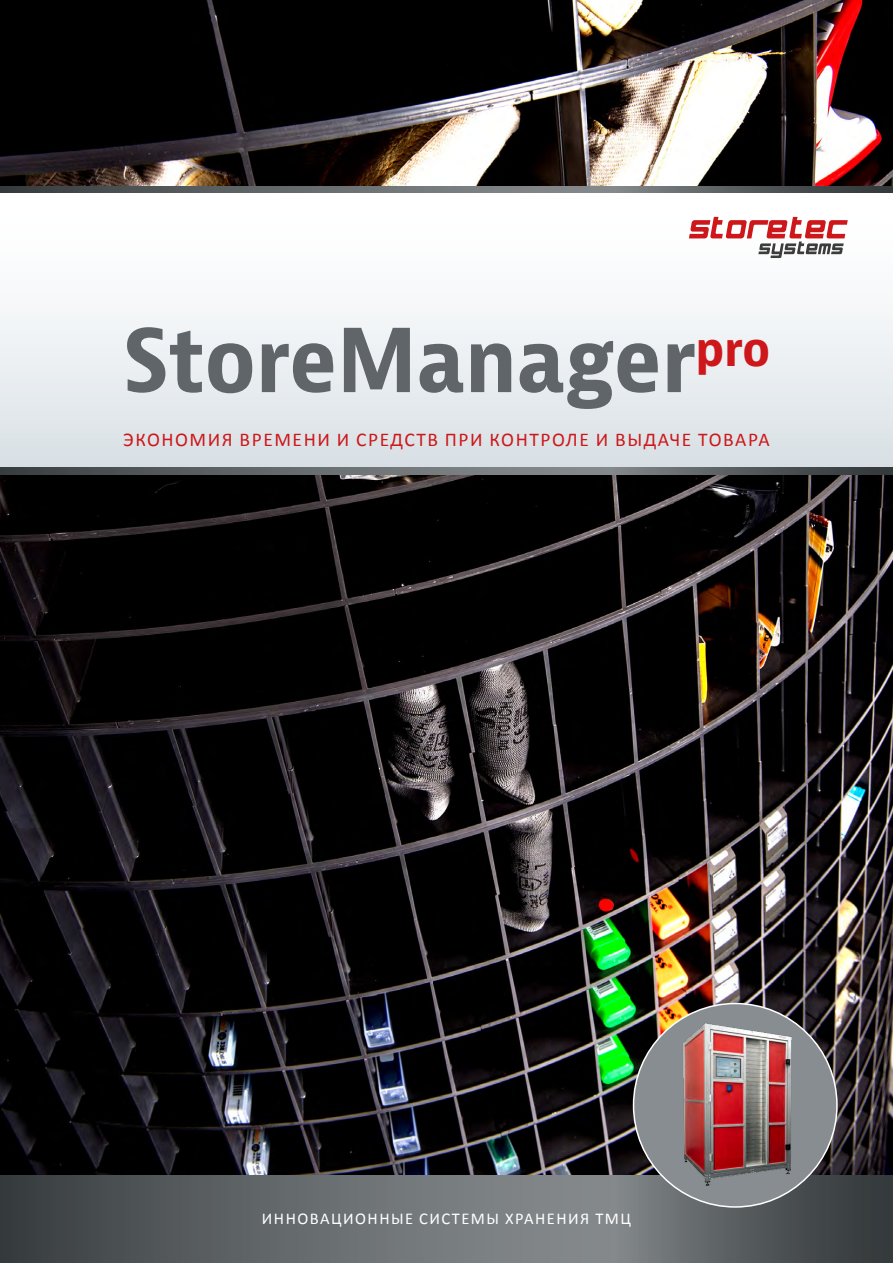
<style>
.page{position:relative;width:893px;height:1263px;background:#fff}
.page>*{position:absolute;margin:0;border:0;box-sizing:border-box;transform-origin:0 0}
.t1{font:700 condensed 85.5px "Bernina Sans";letter-spacing:.005em;color:#5f6569}
.t2{font:19.5px "Calibri";letter-spacing:.08em;color:#cd171a}
.t3{font:16.5px "Calibri";letter-spacing:.09em;color:#fff}
</style>
<div class="page">
<img style="left:0;top:0;width:893px;height:1176px">
<svg style="left:0;top:1176px;width:893px;height:87px;background:#606467"></svg>
<div style="left:0;top:189px;width:893px;height:281px;background:linear-gradient(to bottom,#fff,#d7dee3)"></div>
<svg style="left:1px;top:468px;width:892px;height:6px;background:#606467"></svg>
<svg style="left:0;top:186px;width:893px;height:6px;background:#5f6466"></svg>
<svg style="left:689px;top:217px;width:159px;height:41px"></svg>
<div style="left:633px;top:1003px;width:204px;height:204px;background:#878d91;border-radius:50%"></div>
<img style="left:673px;top:1019px;width:128px;height:170px">
<h1 class="t1" style="left:123px;top:307px;width:649px">StoreManager<sup>pro</sup></h1>
<p class="t2" style="left:123px;top:427px;width:648px">ЭКОНОМИЯ ВРЕМЕНИ И СРЕДСТВ ПРИ КОНТРОЛЕ И ВЫДАЧЕ ТОВАРА</p>
<p class="t3" style="left:262px;top:1208px;width:371px">ИННОВАЦИОННЫЕ СИСТЕМЫ ХРАНЕНИЯ ТМЦ</p>
</div>
